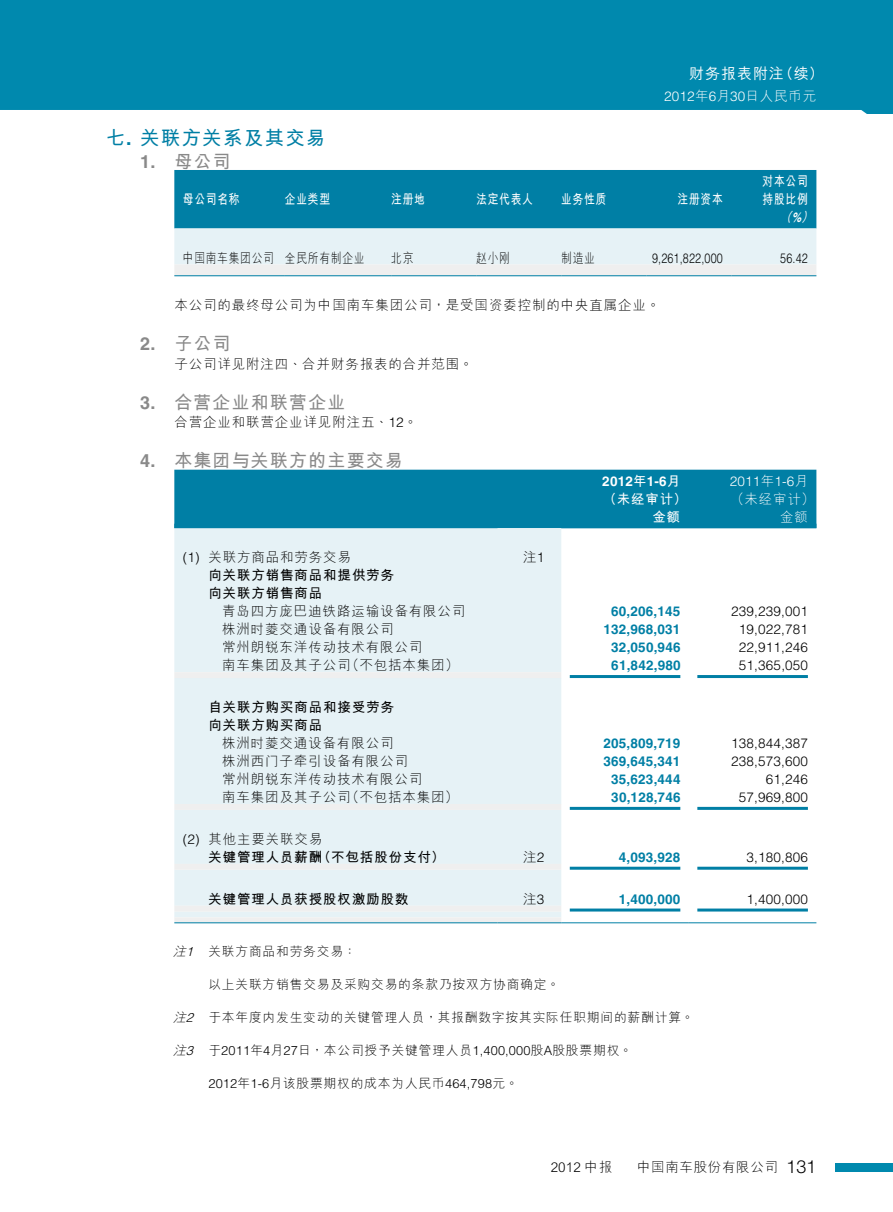
<style>
.page{position:relative;width:893px;height:1212px;background:#fff}
.page>*{position:absolute;margin:0;border:0;box-sizing:border-box;transform-origin:0 0}
.t1{font:700 19.5px "M Hei HKS";letter-spacing:.065em;color:#007fa5}
.t2{font:700 18px "M Hei HKS";letter-spacing:.065em;color:#898989}
.t3{font:500 15px "M Hei HKS";letter-spacing:.065em;color:#fff}
.t4{font:300 13.5px "M Hei HKS";letter-spacing:.065em;color:#000}
.t5{font:700 13.5px "Helvetica LT Std";letter-spacing:.015em;color:#007fa5}
.t6{font:300 13.5px "Helvetica LT Std";letter-spacing:.015em;color:#000}
.t7{font:700 13.5px/18px "M Hei HKS";letter-spacing:.065em;color:#000}
.t8{font:700 13.5px "M Hei HKS";letter-spacing:.065em;color:#fff;scale:.8 1}
.t9{font:300 13.5px "Helvetica LT Std";letter-spacing:.015em;color:#fff}
.t10{font:300 13.5px "M Hei HKS";letter-spacing:.065em;color:#000;scale:.8 1}
.t11{font:300 13.5px "Helvetica LT Std";letter-spacing:.015em;color:#000;scale:.8 1}
.t12{font:700 13.5px "Helvetica LT Std";color:#fff}
.t13{font:700 13.5px "M Hei HKS";letter-spacing:.065em;color:#fff}
.t14{font:300 13.5px "M Hei HKS";letter-spacing:.065em;color:#fff}
.t15{font:italic 700 13.5px "M Hei HKS";color:#fff;scale:.8 1}
.t16{font:300 12.75px "M Hei HKS";letter-spacing:.065em;color:#000}
.s1{font-family:"M Hei HKS"}
.s2{font-family:"Helvetica LT Std"}
.s3{font-family:"Helvetica LT Std";font-weight:300}
.s4{font-weight:300}
.s5{font-style:italic}
.s6{font-family:"Helvetica LT Std";font-style:italic}
.s7{font-family:"Helvetica Neue LT Std";font-size:18px}
</style>
<div class="page">
<div style="left:0;top:0;width:893px;height:114px;background:#0089ae"></div>
<div style="left:836px;top:1163px;width:57px;height:8px;background:#0089ae"></div>
<hr style="left:0;top:110px;width:867px;height:4px;background:#fff">
<svg style="left:174px;top:170px;width:642px;height:105px;background:#67b2c8"></svg>
<hr style="left:174px;top:275px;width:111px;height:1px;background:#007fa5">
<hr style="left:285px;top:275px;width:106px;height:1px;background:#007fa5">
<hr style="left:391px;top:275px;width:85px;height:1px;background:#007fa5">
<hr style="left:476px;top:275px;width:85px;height:1px;background:#007fa5">
<hr style="left:561px;top:275px;width:85px;height:1px;background:#007fa5">
<hr style="left:646px;top:275px;width:85px;height:1px;background:#007fa5">
<hr style="left:731px;top:275px;width:85px;height:1px;background:#007fa5">
<div style="left:174px;top:470px;width:642px;height:58px;background:#007fa5"></div>
<div style="left:174px;top:528px;width:387px;height:144px;background:#e6f2f6"></div>
<svg style="left:174px;top:672px;width:387px;height:250px;background:#e7f1f5"></svg>
<hr style="left:174px;top:524px;width:323px;height:4px;background:#007fa5">
<hr style="left:561px;top:524px;width:128px;height:4px;background:#007fa5">
<hr style="left:689px;top:524px;width:127px;height:4px;background:#007fa5">
<hr style="left:570px;top:675px;width:110px;height:3px;background:#007fa5">
<hr style="left:697px;top:675px;width:111px;height:3px;background:#007fa5">
<hr style="left:570px;top:807px;width:110px;height:3px;background:#007fa5">
<hr style="left:697px;top:807px;width:111px;height:3px;background:#007fa5">
<hr style="left:570px;top:867px;width:110px;height:3px;background:#007fa5">
<hr style="left:697px;top:867px;width:111px;height:3px;background:#007fa5">
<hr style="left:570px;top:908px;width:110px;height:3px;background:#007fa5">
<hr style="left:697px;top:908px;width:111px;height:3px;background:#007fa5">
<hr style="left:174px;top:922px;width:323px;height:1px;background:#007fa5">
<hr style="left:497px;top:922px;width:64px;height:1px;background:#007fa5">
<hr style="left:561px;top:922px;width:128px;height:1px;background:#007fa5">
<hr style="left:689px;top:922px;width:127px;height:1px;background:#007fa5">
<p class="t3" style="left:689px;top:62px;width:136px">財務報錶附註（續）</p>
<p class="t9" style="left:664px;top:87px;width:154px">2012<span class="s1">年</span>6<span class="s1">月</span>30<span class="s1">日人民幣元</span></p>
<h1 class="t1" style="left:106px;top:124px;width:221px">七<span class="s2">.</span> 關聯方關係及其交易</h1>
<h2 class="t2" style="left:140px;top:148px;width:92px"><span class="s2">1.</span> 母公司</h2>
<p class="t8" style="left:183px;top:189px;width:72px">母公司名稱</p>
<p class="t8" style="left:285px;top:189px;width:58px">企業類型</p>
<p class="t8" style="left:391px;top:189px;width:44px">註冊地</p>
<p class="t8" style="left:476px;top:189px;width:72px">法定代表人</p>
<p class="t8" style="left:561px;top:189px;width:58px">業務性質</p>
<p class="t8" style="left:678px;top:189px;width:58px">註冊資本</p>
<p class="t8" style="left:763px;top:171px;width:58px">對本公司</p>
<p class="t8" style="left:763px;top:189px;width:58px">持股比例</p>
<p class="t15" style="left:780px;top:207px;width:47px">（<span class="s2">%</span>）</p>
<p class="t10" style="left:183px;top:248px;width:229px">中國南車集團公司 全民所有制企業</p>
<p class="t10" style="left:391px;top:248px;width:29px">北京</p>
<p class="t10" style="left:476px;top:248px;width:44px">趙小剛</p>
<p class="t10" style="left:561px;top:248px;width:44px">製造業</p>
<p class="t11" style="left:652px;top:250px;width:90px">9,261,822,000</p>
<p class="t11" style="left:780px;top:250px;width:36px">56.42</p>
<p class="t4" style="left:174px;top:296px;width:487px">本公司的最終母公司為中國南車集團公司，是受國資委控制的中央直屬企業。</p>
<h2 class="t2" style="left:140px;top:331px;width:92px"><span class="s2">2.</span> 子公司</h2>
<p class="t4" style="left:174px;top:354px;width:300px">子公司詳見附註四、合併財務報表的合併範圍。</p>
<h2 class="t2" style="left:140px;top:389px;width:207px"><span class="s2">3.</span> 合營企業和聯營企業</h2>
<p class="t4" style="left:174px;top:413px;width:244px">合營企業和聯營企業詳見附註五、<span class="s2">12</span>。</p>
<h2 class="t2" style="left:140px;top:448px;width:264px"><span class="s2">4.</span> 本集團與關聯方的主要交易</h2>
<p class="t12" style="left:602px;top:473px;width:80px">2012<span class="s1">年</span>1-6<span class="s1">月</span></p>
<p class="t9" style="left:730px;top:473px;width:80px">2011<span class="s1">年</span>1-6<span class="s1">月</span></p>
<p class="t13" style="left:603px;top:489px;width:85px">（未經審計）</p>
<p class="t14" style="left:731px;top:489px;width:85px">（未經審計）</p>
<p class="t13" style="left:652px;top:507px;width:29px">金額</p>
<p class="t14" style="left:780px;top:507px;width:29px">金額</p>
<p class="t4" style="left:183px;top:548px;width:170px"><span class="s2">(1)</span> 關聯方商品和勞務交易</p>
<p class="t4" style="left:523px;top:548px;width:23px">注<span class="s2">1</span></p>
<p class="t7" style="left:208px;top:565px;width:187px">向關聯方銷售商品和提供勞務向關聯方銷售商品</p>
<p class="t4" style="left:222px;top:602px;width:245px">青島四方龐巴迪鐵路運輸設備有限公司</p>
<p class="t5" style="left:611px;top:603px;width:71px">60,206,145</p>
<p class="t6" style="left:731px;top:603px;width:78px">239,239,001</p>
<p class="t4" style="left:222px;top:620px;width:173px">株洲時菱交通設備有限公司</p>
<p class="t5" style="left:603px;top:621px;width:78px">132,968,031</p>
<p class="t6" style="left:739px;top:621px;width:71px">19,022,781</p>
<p class="t4" style="left:222px;top:638px;width:202px">常州朗銳東洋傳動技術有限公司</p>
<p class="t5" style="left:611px;top:639px;width:71px">32,050,946</p>
<p class="t6" style="left:739px;top:639px;width:71px">22,911,246</p>
<p class="t4" style="left:222px;top:656px;width:238px">南車集團及其子公司（不包括本集團）</p>
<p class="t5" style="left:611px;top:657px;width:71px">61,842,980</p>
<p class="t6" style="left:739px;top:657px;width:71px">51,365,050</p>
<p class="t7" style="left:208px;top:697px;width:187px">自關聯方購買商品和接受勞務向關聯方購買商品</p>
<p class="t4" style="left:222px;top:734px;width:173px">株洲時菱交通設備有限公司</p>
<p class="t5" style="left:603px;top:735px;width:78px">205,809,719</p>
<p class="t6" style="left:731px;top:735px;width:78px">138,844,387</p>
<p class="t4" style="left:222px;top:752px;width:187px">株洲西門子牽引設備有限公司</p>
<p class="t5" style="left:603px;top:753px;width:78px">369,645,341</p>
<p class="t6" style="left:731px;top:753px;width:78px">238,573,600</p>
<p class="t4" style="left:222px;top:770px;width:202px">常州朗銳東洋傳動技術有限公司</p>
<p class="t5" style="left:611px;top:771px;width:71px">35,623,444</p>
<p class="t6" style="left:766px;top:771px;width:44px">61,246</p>
<p class="t4" style="left:222px;top:788px;width:238px">南車集團及其子公司（不包括本集團）</p>
<p class="t5" style="left:611px;top:789px;width:71px">30,128,746</p>
<p class="t6" style="left:739px;top:789px;width:71px">57,969,800</p>
<p class="t7" style="left:208px;top:829px;width:238px;text-indent:-26px"><span class="s3">(2)</span> <span class="s4">其他主要關聯交易<br></span>關鍵管理人員薪酬（不包括股份支付）</p>
<p class="t4" style="left:523px;top:848px;width:23px">注<span class="s2">2</span></p>
<p class="t5" style="left:619px;top:849px;width:63px">4,093,928</p>
<p class="t6" style="left:746px;top:849px;width:63px">3,180,806</p>
<p class="t7" style="left:208px;top:889px;width:202px">關鍵管理人員獲授股權激勵股數</p>
<p class="t4" style="left:523px;top:889px;width:23px">注<span class="s2">3</span></p>
<p class="t5" style="left:619px;top:891px;width:63px">1,400,000</p>
<p class="t6" style="left:746px;top:891px;width:63px">1,400,000</p>
<p class="t16" style="left:173px;top:942px;width:185px"><span class="s5">注</span><span class="s6">1</span> 關聯方商品和勞務交易：</p>
<p class="t16" style="left:208px;top:975px;width:353px">以上關聯方銷售交易及採購交易的條款乃按雙方協商確定。</p>
<p class="t16" style="left:173px;top:1008px;width:522px"><span class="s5">注</span><span class="s6">2</span> 於本年度內發生變動的關鍵管理人員，其報酬數字按其實際任職期間的薪酬計算。</p>
<p class="t16" style="left:173px;top:1041px;width:461px"><span class="s5">注</span><span class="s6">3</span> 於<span class="s2">2011</span>年<span class="s2">4</span>月<span class="s2">27</span>日，本公司授予關鍵管理人員<span class="s2">1,400,000</span>股<span class="s2">A</span>股股票期權。</p>
<p class="t16" style="left:208px;top:1074px;width:311px"><span class="s2">2012</span>年<span class="s2">1-6</span>月該股票期權的成本為人民幣<span class="s2">464,798</span>元。</p>
<p class="t4" style="left:551px;top:1157px;width:63px">2012 中報</p>
<p class="t4" style="left:637px;top:1157px;width:181px">中國南車股份有限公司 <span class="s7">131</span></p>
</div>
